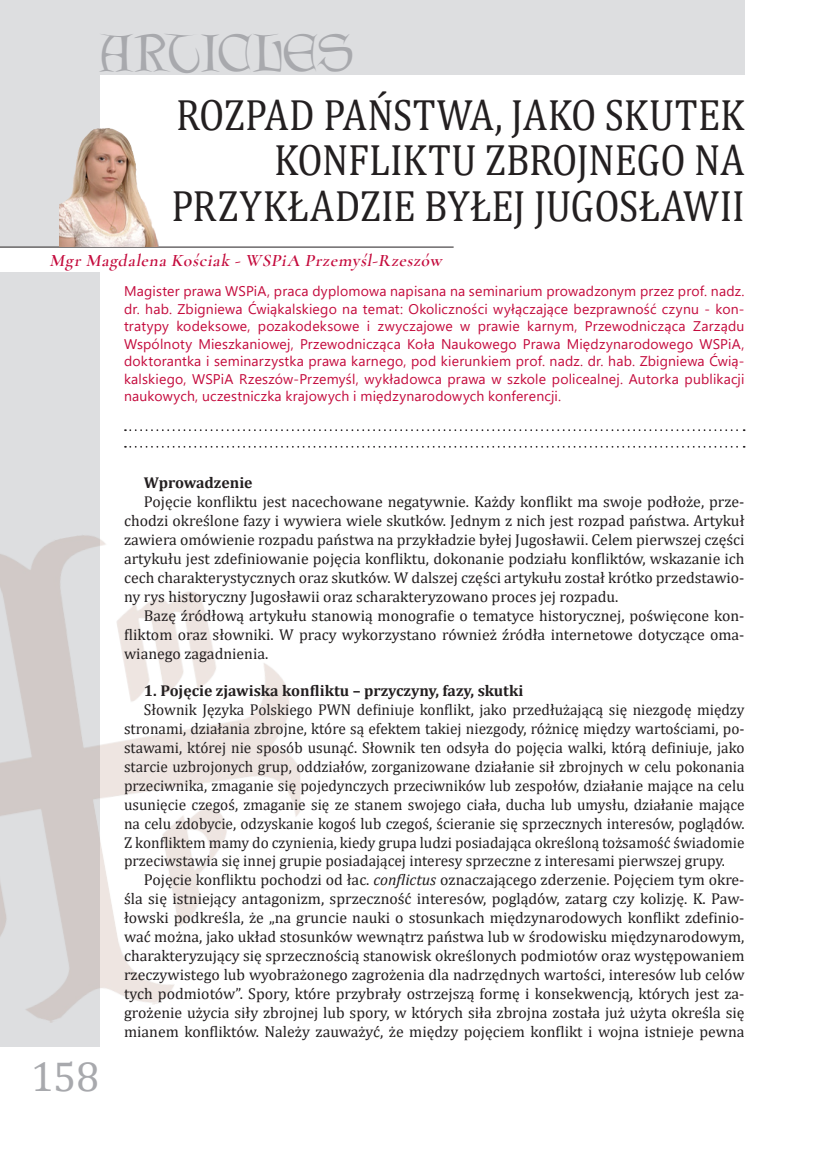
<style>
.page{position:relative;width:819px;height:1166px;background:#fff}
.page>*{position:absolute;margin:0;border:0;box-sizing:border-box;transform-origin:0 0}
.t1{font:46.55px "Lettergical";letter-spacing:-.005em;color:#a8a9ad}
.art-TYTUŁ-prawa{font:44.1px "Cambria";color:#231f20;scale:.88 1}
.pagina-strony{font:42px "Cambria";color:#a8a9ad}
.art-autor_do_lewej{font:italic 600 17.5px "Cormorant Garamond";color:#c40a3c}
.Tekst_PO{font:15.75px/18.9px "Cambria";color:#231f20;text-align:justify}
.Tekst_PO-2{font:700 15.75px "Cambria";color:#231f20}
.art-autor-opis{font:14px/17.5px "Segoe UI";letter-spacing:.015em;color:#c40a3c;text-align:justify}
.s1{font-style:italic}
</style>
<div class="page">
<div style="left:0;top:0;width:99px;height:1047px;background:#dddee0"></div>
<div style="left:0;top:0;width:744px;height:74px;background:#dddee0"></div>
<img style="left:0;top:524px;width:300px;height:500px">
<div style="left:0;top:247px;width:819px;height:25px;background:#fff"></div>
<hr style="left:0;top:247px;width:453px;height:1px;background:#231f20">
<svg style="left:125px;top:429px;width:619px;height:2px"></svg>
<svg style="left:125px;top:446px;width:619px;height:2px"></svg>
<img style="left:60px;top:125px;width:99px;height:122px">
<h1 class="t1" style="left:99px;top:25px;width:255px">ARTICLES</h1>
<p class="art-TYTUŁ-prawa" style="left:176px;top:89px;width:647px">ROZPAD PAŃSTWA, JAKO SKUTEK</p>
<p class="art-TYTUŁ-prawa" style="left:274px;top:134px;width:536px">KONFLIKTU ZBROJNEGO NA</p>
<p class="art-TYTUŁ-prawa" style="left:171px;top:180px;width:652px">PRZYKŁADZIE BYŁEJ JUGOSŁAWII</p>
<p class="art-autor_do_lewej" style="left:50px;top:249px;width:397px">Mgr Magdalena Kościak - WSPiA Przemyśl-Rzeszów</p>
<p class="art-autor-opis" style="left:124px;top:282px;width:622px">Magister prawa WSPiA, praca dyplomowa napisana na seminarium prowadzonym przez prof. nadz. dr. hab. Zbigniewa Ćwiąkalskiego na temat: Okoliczności wyłączające bezprawność czynu - kon&shy;tratypy kodeksowe, pozakodeksowe i zwyczajowe w prawie karnym, Przewodnicząca Zarządu Wspólnoty Mieszkaniowej, Przewodnicząca Koła Naukowego Prawa Międzynarodowego WSPiA, doktorantka i seminarzystka prawa karnego, pod kierunkiem prof. nadz. dr. hab. Zbigniewa Ćwią&shy;kalskiego, WSPiA Rzeszów-Przemyśl, wykładowca prawa w szkole policealnej. Autorka publikacji naukowych, uczestniczka krajowych i międzynarodowych konferencji.</p>
<p class="pagina-strony" style="left:31px;top:1051px;width:70px">158</p>
<p class="Tekst_PO-2" style="left:144px;top:472px;width:110px">Wprowadzenie</p>
<p class="Tekst_PO" style="left:124px;top:492px;width:622px;text-indent:20px">Pojęcie konfliktu jest nacechowane negatywnie. Każdy konflikt ma swoje podłoże, prze&shy;chodzi określone fazy i wywiera wiele skutków. Jednym z nich jest rozpad państwa. Artykuł zawiera omówienie rozpadu państwa na przykładzie byłej Jugosławii. Celem pierwszej części artykułu jest zdefiniowanie pojęcia konfliktu, dokonanie podziału konfliktów, wskazanie ich cech charakterystycznych oraz skutków. W dalszej części artykułu został krótko przedstawio&shy;ny rys historyczny Jugosławii oraz scharakteryzowano proces jej rozpadu.</p>
<p class="Tekst_PO" style="left:124px;top:606px;width:622px;text-indent:20px">Bazę źródłową artykułu stanowią monografie o tematyce historycznej, poświęcone kon&shy;fliktom oraz słowniki. W pracy wykorzystano również źródła internetowe dotyczące oma&shy;wianego zagadnienia.</p>
<p class="Tekst_PO-2" style="left:144px;top:680px;width:381px">1. Pojęcie zjawiska konfliktu – przyczyny, fazy, skutki</p>
<p class="Tekst_PO" style="left:124px;top:700px;width:622px;text-indent:20px">Słownik Języka Polskiego PWN definiuje konflikt, jako przedłużającą się niezgodę między stronami, działania zbrojne, które są efektem takiej niezgody, różnicę między wartościami, po&shy;stawami, której nie sposób usunąć. Słownik ten odsyła do pojęcia walki, którą definiuje, jako starcie uzbrojonych grup, oddziałów, zorganizowane działanie sił zbrojnych w celu pokonania przeciwnika, zmaganie się pojedynczych przeciwników lub zespołów, działanie mające na celu usunięcie czegoś, zmaganie się ze stanem swojego ciała, ducha lub umysłu, działanie mające na celu zdobycie, odzyskanie kogoś lub czegoś, ścieranie się sprzecznych interesów, poglądów.<br>Z konfliktem mamy do czynienia, kiedy grupa ludzi posiadająca określoną tożsamość świadomie przeciwstawia się innej grupie posiadającej interesy sprzeczne z interesami pierwszej grupy.</p>
<p class="Tekst_PO" style="left:124px;top:870px;width:622px;text-indent:20px">Pojęcie konfliktu pochodzi od łac. <span class="s1">conflictus</span> oznaczającego zderzenie. Pojęciem tym okre&shy;śla się istniejący antagonizm, sprzeczność interesów, poglądów, zatarg czy kolizję. K. Paw&shy;łowski podkreśla, że „na gruncie nauki o stosunkach międzynarodowych konflikt zdefinio&shy;wać można, jako układ stosunków wewnątrz państwa lub w środowisku międzynarodowym, charakteryzujący się sprzecznością stanowisk określonych podmiotów oraz występowaniem rzeczywistego lub wyobrażonego zagrożenia dla nadrzędnych wartości, interesów lub celów tych podmiotów”. Spory, które przybrały ostrzejszą formę i konsekwencją, których jest za&shy;grożenie użycia siły zbrojnej lub spory, w których siła zbrojna została już użyta określa się mianem konfliktów. Należy zauważyć, że między pojęciem konflikt i wojna istnieje pewna</p>
</div>
